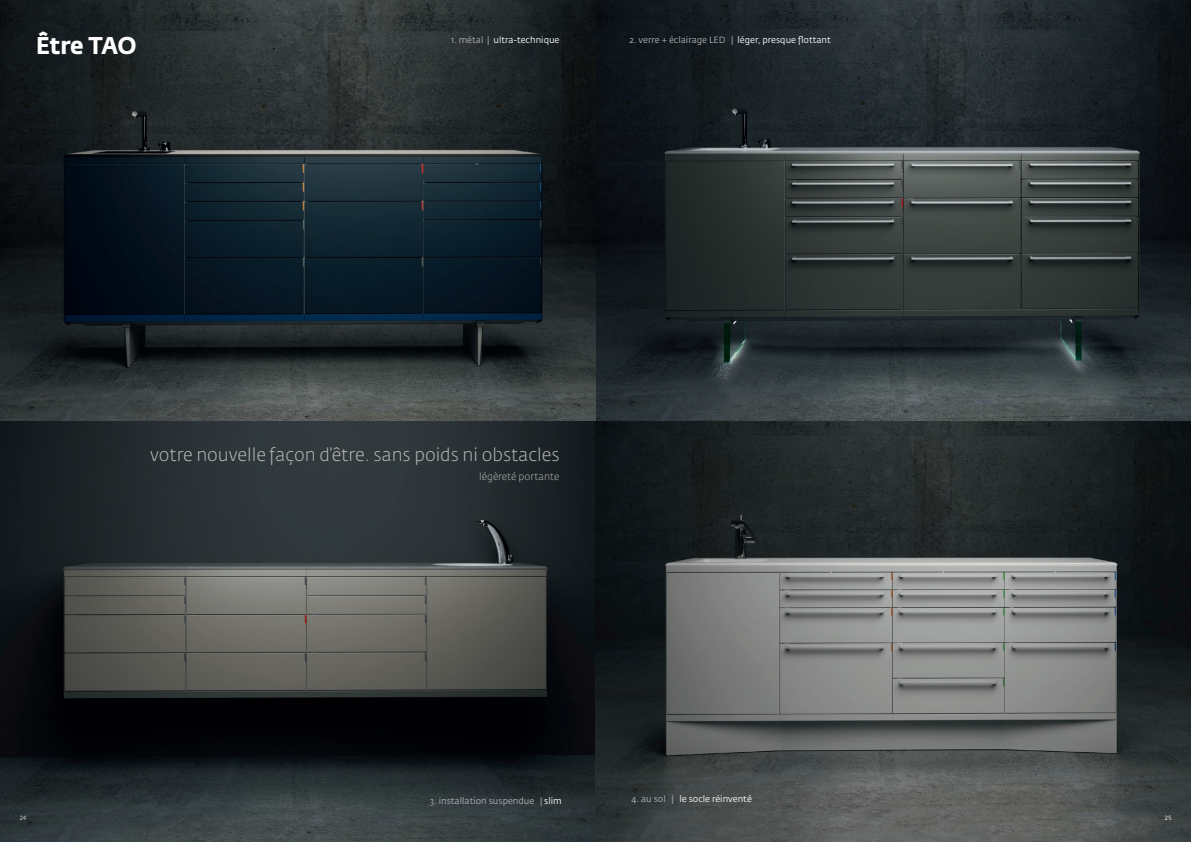
<style>
.page{position:relative;width:1191px;height:842px;background:#fff}
.page>*{position:absolute;margin:0;border:0;box-sizing:border-box;transform-origin:0 0}
.t1{font:700 24px "Fedra Sans Std";letter-spacing:-.015em;color:#fff;scale:.95 1}
.t2{font:300 18px "Fedra Sans Std";color:#b6b7bb}
.t3{font:300 10px "Fedra Sans Std";color:#b6b7bb}
.t4{font:9px "Fedra Sans Std";color:#b0b1b5}
.t5{font:9px "Fedra Sans Std";color:#fff}
.t6{font:6px "Fedra Sans Std";color:#d1d2d4}
.t7{font:6px "Fedra Sans Std";color:#fff}
.s1{color:#b0b1b5}
.s2{color:#fff}
</style>
<div class="page">
<img style="left:595px;top:0;width:596px;height:421px">
<img style="left:0;top:421px;width:1191px;height:421px">
<img style="left:0;top:0;width:595px;height:421px">
<h1 class="t1" style="left:36px;top:31px;width:107px">Être TAO</h1>
<p class="t5" style="left:451px;top:34px;width:110px"><span class="s1">1. métal |</span> ultra-technique</p>
<p class="t4" style="left:629px;top:34px;width:203px">2. verre + éclairage LED | <span class="s2">léger, presque flottant</span></p>
<h2 class="t2" style="left:150px;top:443px;width:411px">votre nouvelle façon d’être. sans poids ni obstacles</h2>
<p class="t3" style="left:479px;top:471px;width:82px">légèreté portante</p>
<p class="t4" style="left:430px;top:795px;width:134px">3. installation suspendue | <span class="s2">slim</span></p>
<p class="t5" style="left:631px;top:794px;width:122px"><span class="s1">4. au sol |</span> le socle réinventé</p>
<p class="t6" style="left:19px;top:814px;width:9px">24</p>
<p class="t7" style="left:1164px;top:814px;width:9px">25</p>
</div>
